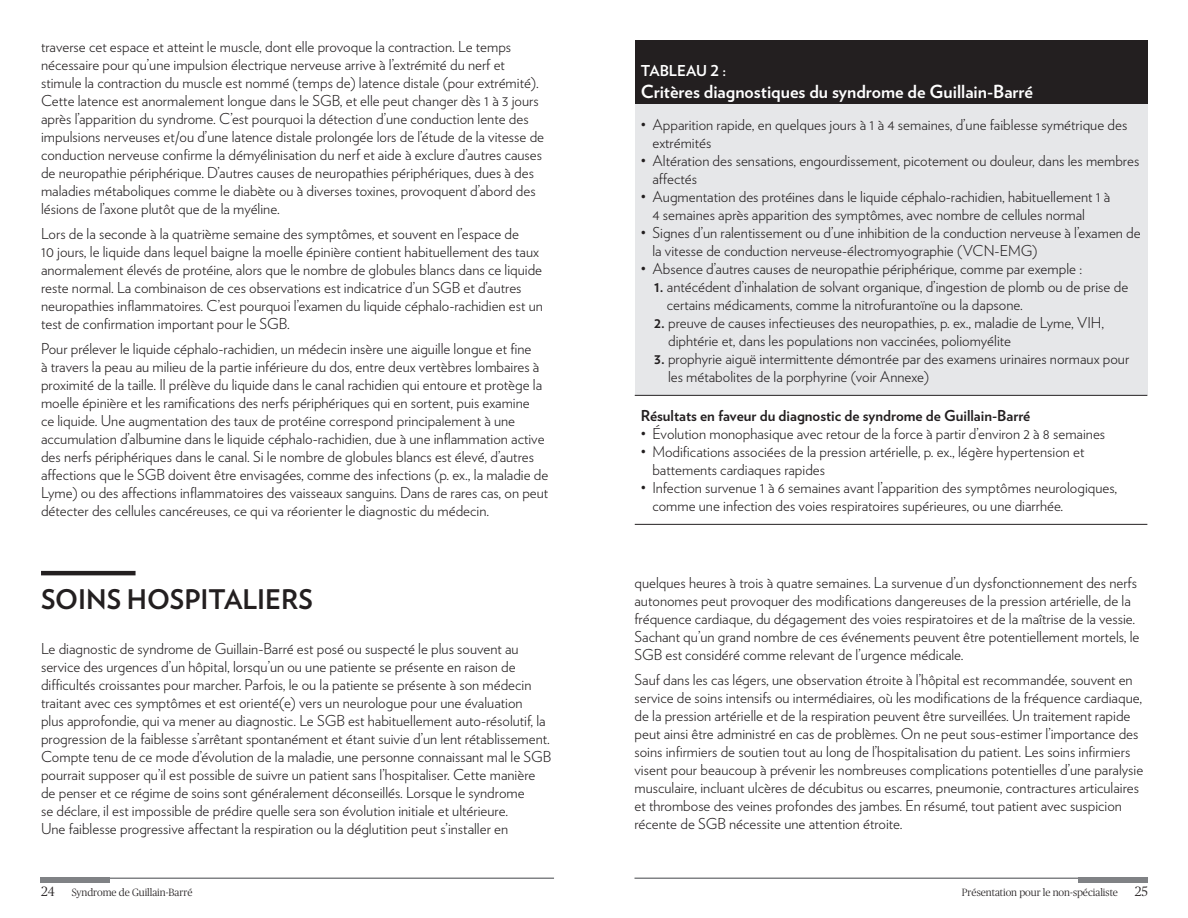
<style>
.page{position:relative;width:1188px;height:918px;background:#fff}
.page>*{position:absolute;margin:0;border:0;box-sizing:border-box;transform-origin:0 0}
.t1{font:700 27px "Verlag";color:#231f20}
.t2{font:700 18px "Verlag";color:#fff}
.t3{font:300 15px/18px "Verlag";color:#231f20}
.t4{font:700 15px "Verlag";color:#231f20}
.t5{font:700 15px "Verlag";color:#fff}
.t6{font:300 13.5px "Publico Headline";color:#231f20}
.t7{font:300 10.5px "Publico Headline";color:#231f20}
.s1{font-weight:700}
.s2{font-size:13.5px}
</style>
<div class="page">
<div style="left:1078px;top:878px;width:70px;height:5px;background:#808285"></div>
<hr style="left:634px;top:878px;width:514px;height:1px;background:#808285">
<div style="left:40px;top:878px;width:70px;height:5px;background:#808285"></div>
<hr style="left:40px;top:878px;width:514px;height:1px;background:#808285">
<hr style="left:41px;top:571px;width:95px;height:4px;background:#231f20">
<div style="left:635px;top:40px;width:512px;height:64px;background:#231f20"></div>
<div style="left:635px;top:104px;width:512px;height:291px;background:#e6e7e9"></div>
<hr style="left:635px;top:395px;width:512px;height:1px;background:#231f20">
<hr style="left:635px;top:524px;width:512px;height:1px;background:#231f20">
<p class="t3" style="left:41px;top:37px;width:505px">traverse cet espace et atteint le muscle, dont elle provoque la contraction. Le temps nécessaire pour qu’une impulsion électrique nerveuse arrive à l’extrémité du nerf et stimule la contraction du muscle est nommé (temps de) latence distale (pour extrémité).<br>Cette latence est anormalement longue dans le SGB, et elle peut changer dès 1 à 3 jours après l’apparition du syndrome. C’est pourquoi la détection d’une conduction lente des impulsions nerveuses et/ou d’une latence distale prolongée lors de l’étude de la vitesse de conduction nerveuse confirme la démyélinisation du nerf et aide à exclure d’autres causes de neuropathie périphérique. D’autres causes de neuropathies périphériques, dues à des maladies métaboliques comme le diabète ou à diverses toxines, provoquent d’abord des lésions de l’axone plutôt que de la myéline.</p>
<p class="t3" style="left:41px;top:224px;width:503px">Lors de la seconde à la quatrième semaine des symptômes, et souvent en l’espace de<br>10 jours, le liquide dans lequel baigne la moelle épinière contient habituellement des taux anormalement élevés de protéine, alors que le nombre de globules blancs dans ce liquide reste normal. La combinaison de ces observations est indicatrice d’un SGB et d’autres neuropathies inflammatoires. C’est pourquoi l’examen du liquide céphalo-rachidien est un test de confirmation important pour le SGB.</p>
<p class="t3" style="left:41px;top:339px;width:509px">Pour prélever le liquide céphalo-rachidien, un médecin insère une aiguille longue et fine<br>à travers la peau au milieu de la partie inférieure du dos, entre deux vertèbres lombaires à proximité de la taille. Il prélève du liquide dans le canal rachidien qui entoure et protège la moelle épinière et les ramifications des nerfs périphériques qui en sortent, puis examine<br>ce liquide. Une augmentation des taux de protéine correspond principalement à une accumulation d’albumine dans le liquide céphalo-rachidien, due à une inflammation active des nerfs périphériques dans le canal. Si le nombre de globules blancs est élevé, d’autres affections que le SGB doivent être envisagées, comme des infections (p. ex., la maladie de Lyme) ou des affections inflammatoires des vaisseaux sanguins. Dans de rares cas, on peut détecter des cellules cancéreuses, ce qui va réorienter le diagnostic du médecin.</p>
<p class="t1" style="left:41px;top:578px;width:273px">SOINS HOSPITALIERS</p>
<p class="t3" style="left:41px;top:639px;width:512px">Le diagnostic de syndrome de Guillain-Barré est posé ou suspecté le plus souvent au service des urgences d’un hôpital, lorsqu’un ou une patiente se présente en raison de difficultés croissantes pour marcher. Parfois, le ou la patiente se présente à son médecin traitant avec ces symptômes et est orienté(e) vers un neurologue pour une évaluation<br>plus approfondie, qui va mener au diagnostic. Le SGB est habituellement auto-résolutif, la progression de la faiblesse s’arrêtant spontanément et étant suivie d’un lent rétablissement.<br>Compte tenu de ce mode d’évolution de la maladie, une personne connaissant mal le SGB pourrait supposer qu’il est possible de suivre un patient sans l’hospitaliser. Cette manière de penser et ce régime de soins sont généralement déconseillés. Lorsque le syndrome<br>se déclare, il est impossible de prédire quelle sera son évolution initiale et ultérieure.<br>Une faiblesse progressive affectant la respiration ou la déglutition peut s’installer en</p>
<p class="t5" style="left:641px;top:59px;width:87px">TABLEAU 2 :</p>
<p class="t2" style="left:641px;top:77px;width:394px">Critères diagnostiques du syndrome de Guillain-Barré</p>
<p class="t3" style="left:652px;top:115px;width:476px;text-indent:-12px">• Apparition rapide, en quelques jours à 1 à 4 semaines, d’une faiblesse symétrique des extrémités</p>
<p class="t3" style="left:652px;top:151px;width:488px;text-indent:-12px">• Altération des sensations, engourdissement, picotement ou douleur, dans les membres affectés</p>
<p class="t3" style="left:652px;top:187px;width:460px;text-indent:-12px">• Augmentation des protéines dans le liquide céphalo-rachidien, habituellement 1 à<br>4 semaines après apparition des symptômes, avec nombre de cellules normal</p>
<p class="t3" style="left:652px;top:223px;width:490px;text-indent:-12px">• Signes d’un ralentissement ou d’une inhibition de la conduction nerveuse à l’examen de la vitesse de conduction nerveuse-électromyographie (VCN-EMG)</p>
<p class="t3" style="left:641px;top:259px;width:443px">• Absence d’autres causes de neuropathie périphérique, comme par exemple :</p>
<p class="t3" style="left:667px;top:277px;width:463px;text-indent:-13px"><span class="s1">1.</span> antécédent d’inhalation de solvant organique, d’ingestion de plomb ou de prise de certains médicaments, comme la nitrofurantoïne ou la dapsone.</p>
<p class="t3" style="left:668px;top:313px;width:438px;text-indent:-14px"><span class="s1">2.</span> preuve de causes infectieuses des neuropathies, p. ex., maladie de Lyme, VIH, diphtérie et, dans les populations non vaccinées, poliomyélite</p>
<p class="t3" style="left:668px;top:349px;width:463px;text-indent:-14px"><span class="s1">3.</span> prophyrie aiguë intermittente démontrée par des examens urinaires normaux pour les métabolites de la porphyrine (voir Annexe)</p>
<p class="t4" style="left:641px;top:404px;width:391px">Résultats en faveur du diagnostic de syndrome de Guillain-Barré</p>
<p class="t3" style="left:641px;top:424px;width:466px">• Évolution monophasique avec retour de la force à partir d’environ 2 à 8 semaines</p>
<p class="t3" style="left:652px;top:442px;width:434px;text-indent:-12px">• Modifications associées de la pression artérielle, p. ex., légère hypertension et battements cardiaques rapides</p>
<p class="t3" style="left:652px;top:478px;width:466px;text-indent:-12px">• Infection survenue 1 à 6 semaines avant l’apparition des symptômes neurologiques, comme une infection des voies respiratoires supérieures, ou une diarrhée.</p>
<p class="t3" style="left:634px;top:573px;width:507px">quelques heures à trois à quatre semaines. La survenue d’un dysfonctionnement des nerfs autonomes peut provoquer des modifications dangereuses de la pression artérielle, de la fréquence cardiaque, du dégagement des voies respiratoires et de la maîtrise de la vessie.<br>Sachant qu’un grand nombre de ces événements peuvent être potentiellement mortels, le SGB est considéré comme relevant de l’urgence médicale.</p>
<p class="t3" style="left:634px;top:670px;width:510px">Sauf dans les cas légers, une observation étroite à l’hôpital est recommandée, souvent en service de soins intensifs ou intermédiaires, où les modifications de la fréquence cardiaque, de la pression artérielle et de la respiration peuvent être surveillées. Un traitement rapide peut ainsi être administré en cas de problèmes. On ne peut sous-estimer l’importance des soins infirmiers de soutien tout au long de l’hospitalisation du patient. Les soins infirmiers visent pour beaucoup à prévenir les nombreuses complications potentielles d’une paralysie musculaire, incluant ulcères de décubitus ou escarres, pneumonie, contractures articulaires et thrombose des veines profondes des jambes. En résumé, tout patient avec suspicion récente de SGB nécessite une attention étroite.</p>
<p class="t7" style="left:41px;top:885px;width:153px"><span class="s2">24</span> Syndrome de Guillain-Barré</p>
<p class="t7" style="left:962px;top:885px;width:158px">Présentation pour le non-spécialiste</p>
<p class="t6" style="left:1135px;top:882px;width:15px">25</p>
</div>
